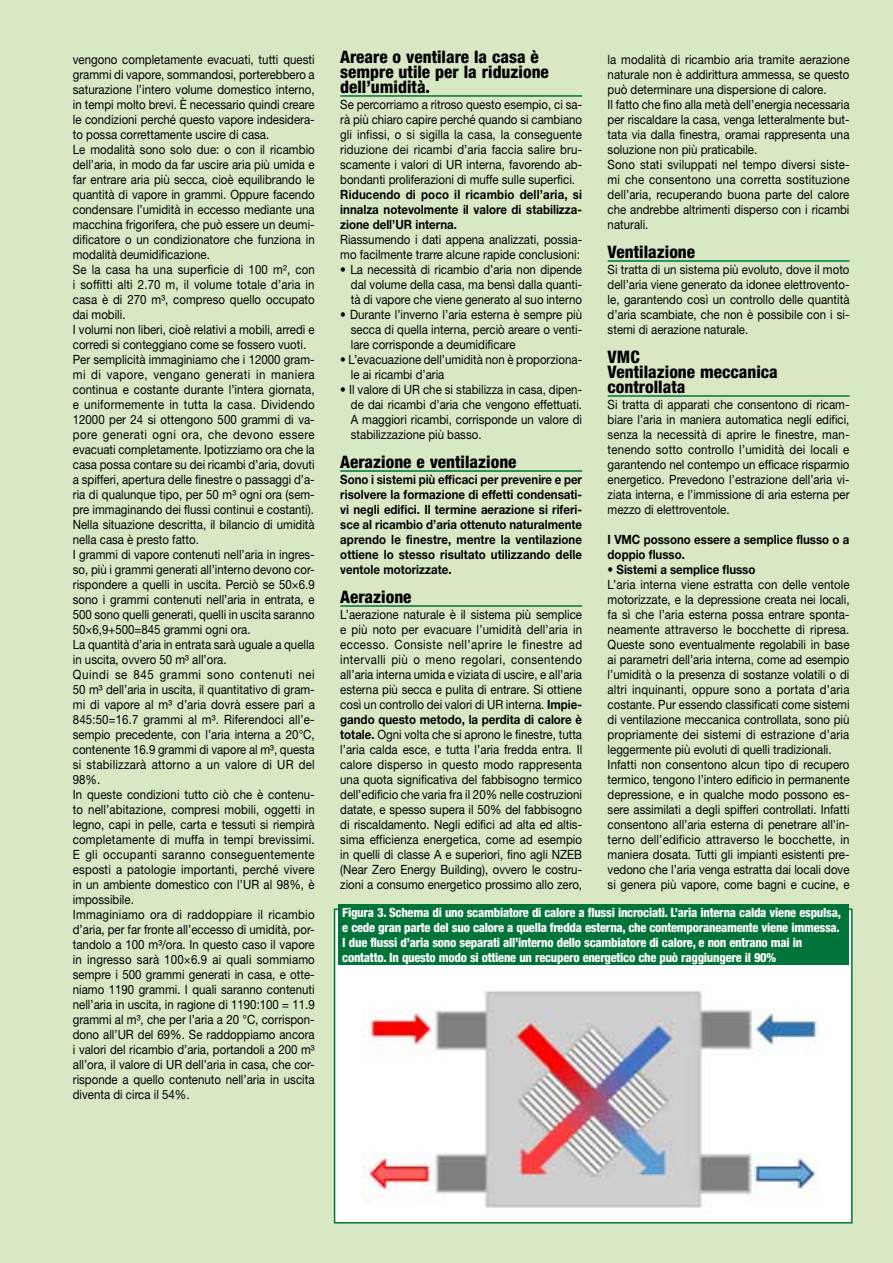
<style>
.page{position:relative;width:893px;height:1263px;background:#d8e8c5}
.page>*{position:absolute;margin:0;border:0;box-sizing:border-box;transform-origin:0 0}
.t1{font:800 condensed 17.25px/15px "Helvetica Neue";color:#000}
.t2{font:12.75px/15px "Helvetica Neue";color:#000;text-align:justify;scale:.9 1}
.t3{font:700 12.75px/15px "Helvetica Neue";color:#000;text-align:justify;scale:.9 1}
.t4{font:800 condensed 12.75px/15px "Helvetica Neue";letter-spacing:-.02em;color:#fff}
.s1{font-weight:700}
</style>
<div class="page">
<hr style="left:340px;top:95px;width:242px;height:2px;background:#007439">
<hr style="left:340px;top:470px;width:242px;height:2px;background:#007439">
<hr style="left:340px;top:605px;width:242px;height:2px;background:#007439">
<hr style="left:608px;top:260px;width:241px;height:2px;background:#007439">
<hr style="left:608px;top:395px;width:241px;height:2px;background:#007439">
<div style="left:335px;top:909px;width:517px;height:314px;background:#fff"></div>
<img style="left:363px;top:990px;width:457px;height:219px">
<div style="left:334px;top:908px;width:519px;height:315px;border:2px solid #007439"></div>
<div style="left:338px;top:904px;width:510px;height:60px;background:#007439"></div>
<p class="t2" style="left:73px;top:52px;width:270px;text-align:left">vengono completamente evacuati, tutti questi grammi di vapore, sommandosi, porterebbero a saturazione l’intero volume domestico interno, in tempi molto brevi. È necessario quindi creare le condizioni perché questo vapore indesidera&shy;to possa correttamente uscire di casa.<br>Le modalità sono solo due: o con il ricambio dell’aria, in modo da far uscire aria più umida e far entrare aria più secca, cioè equilibrando le quantità di vapore in grammi. Oppure facendo condensare l’umidità in eccesso mediante una macchina frigorifera, che può essere un deumi&shy;dificatore o un condizionatore che funziona in modalità deumidificazione.<br>Se la casa ha una superficie di 100 m², con i soffitti alti 2.70 m, il volume totale d’aria in casa è di 270 m³, compreso quello occupato dai mobili.<br>I volumi non liberi, cioè relativi a mobili, arredi e corredi si conteggiano come se fossero vuoti.<br>Per semplicità immaginiamo che i 12000 gram&shy;mi di vapore, vengano generati in maniera continua e costante durante l’intera giornata, e uniformemente in tutta la casa. Dividendo 12000 per 24 si ottengono 500 grammi di va&shy;pore generati ogni ora, che devono essere evacuati completamente. Ipotizziamo ora che la casa possa contare su dei ricambi d’aria, dovuti a spifferi, apertura delle finestre o passaggi d’a&shy;ria di qualunque tipo, per 50 m³ ogni ora (sem&shy;pre immaginando dei flussi continui e costanti).<br>Nella situazione descritta, il bilancio di umidità nella casa è presto fatto.<br>I grammi di vapore contenuti nell’aria in ingres&shy;so, più i grammi generati all’interno devono cor&shy;rispondere a quelli in uscita. Perciò se 50×6.9 sono i grammi contenuti nell’aria in entrata, e 500 sono quelli generati, quelli in uscita saranno 50×6,9+500=845 grammi ogni ora.<br>La quantità d’aria in entrata sarà uguale a quella in uscita, ovvero 50 m³ all’ora.<br>Quindi se 845 grammi sono contenuti nei 50 m³ dell’aria in uscita, il quantitativo di gram&shy;mi di vapore al m³ d’aria dovrà essere pari a 845:50=16.7 grammi al m³. Riferendoci all’e&shy;sempio precedente, con l’aria interna a 20°C, contenente 16.9 grammi di vapore al m³, questa si stabilizzarà attorno a un valore di UR del 98%.<br>In queste condizioni tutto ciò che è contenu&shy;to nell’abitazione, compresi mobili, oggetti in legno, capi in pelle, carta e tessuti si riempirà completamente di muffa in tempi brevissimi.<br>E gli occupanti saranno conseguentemente esposti a patologie importanti, perché vivere in un ambiente domestico con l’UR al 98%, è impossibile.<br>Immaginiamo ora di raddoppiare il ricambio d’aria, per far fronte all’eccesso di umidità, por&shy;tandolo a 100 m³/ora. In questo caso il vapore in ingresso sarà 100×6.9 ai quali sommiamo sempre i 500 grammi generati in casa, e otte&shy;niamo 1190 grammi. I quali saranno contenuti nell’aria in uscita, in ragione di 1190:100 = 11.9 grammi al m³, che per l’aria a 20 °C, corrispon&shy;dono all’UR del 69%. Se raddoppiamo ancora i valori del ricambio d’aria, portandoli a 200 m³ all’ora, il valore di UR dell’aria in casa, che cor&shy;risponde a quello contenuto nell’aria in uscita diventa di circa il 54%.</p>
<h1 class="t1" style="left:340px;top:49px;width:210px">Areare o ventilare la casa è sempre utile per la riduzione dell’umidità.</h1>
<p class="t2" style="left:608px;top:52px;width:270px;text-align:left">la modalità di ricambio aria tramite aerazione naturale non è addirittura ammessa, se questo può determinare una dispersione di calore.<br>Il fatto che fino alla metà dell’energia necessaria per riscaldare la casa, venga letteralmente but&shy;tata via dalla finestra, oramai rappresenta una soluzione non più praticabile.<br>Sono stati sviluppati nel tempo diversi siste&shy;mi che consentono una corretta sostituzione dell’aria, recuperando buona parte del calore che andrebbe altrimenti disperso con i ricambi naturali.</p>
<h1 class="t1" style="left:608px;top:244px;width:89px">Ventilazione</h1>
<p class="t2" style="left:608px;top:262px;width:270px">Si tratta di un sistema più evoluto, dove il moto dell’aria viene generato da idonee elettrovento&shy;le, garantendo così un controllo delle quantità d’aria scambiate, che non è possibile con i si&shy;stemi di aerazione naturale.</p>
<h1 class="t1" style="left:608px;top:349px;width:172px">VMC<br>Ventilazione meccanica controllata</h1>
<p class="t2" style="left:608px;top:397px;width:270px">Si tratta di apparati che consentono di ricam&shy;biare l’aria in maniera automatica negli edifici, senza la necessità di aprire le finestre, man&shy;tenendo sotto controllo l’umidità dei locali e garantendo nel contempo un efficace risparmio energetico. Prevedono l’estrazione dell’aria vi&shy;ziata interna, e l’immissione di aria esterna per mezzo di elettroventole.</p>
<p class="t3" style="left:608px;top:532px;width:270px">I VMC possono essere a semplice flusso o a doppio flusso.</p>
<p class="t3" style="left:608px;top:562px;width:166px">• Sistemi a semplice flusso</p>
<p class="t2" style="left:608px;top:577px;width:270px;text-align:left">L’aria interna viene estratta con delle ventole motorizzate, e la depressione creata nei locali, fa sì che l’aria esterna possa entrare sponta&shy;neamente attraverso le bocchette di ripresa.<br>Queste sono eventualmente regolabili in base ai parametri dell’aria interna, come ad esempio l’umidità o la presenza di sostanze volatili o di altri inquinanti, oppure sono a portata d’aria costante. Pur essendo classificati come sistemi di ventilazione meccanica controllata, sono più propriamente dei sistemi di estrazione d’aria leggermente più evoluti di quelli tradizionali.<br>Infatti non consentono alcun tipo di recupero termico, tengono l’intero edificio in permanente depressione, e in qualche modo possono es&shy;sere assimilati a degli spifferi controllati. Infatti consentono all’aria esterna di penetrare all’in&shy;terno dell’edificio attraverso le bocchette, in maniera dosata. Tutti gli impianti esistenti pre&shy;vedono che l’aria venga estratta dai locali dove si genera più vapore, come bagni e cucine, e</p>
<p class="t4" style="left:342px;top:905px;width:500px">Figura 3. Schema di uno scambiatore di calore a flussi incrociati. L’aria interna calda viene espulsa, e cede gran parte del suo calore a quella fredda esterna, che contemporaneamente viene immessa.<br>I due flussi d’aria sono separati all’interno dello scambiatore di calore, e non entrano mai in contatto. In questo modo si ottiene un recupero energetico che può raggiungere il 90%</p>
<p class="t2" style="left:340px;top:97px;width:270px">Se percorriamo a ritroso questo esempio, ci sa&shy;rà più chiaro capire perché quando si cambiano gli infissi, o si sigilla la casa, la conseguente riduzione dei ricambi d’aria faccia salire bru&shy;scamente i valori di UR interna, favorendo ab&shy;bondanti proliferazioni di muffe sulle superfici.</p>
<p class="t3" style="left:340px;top:187px;width:270px">Riducendo di poco il ricambio dell’aria, si innalza notevolmente il valore di stabilizza&shy;zione dell’UR interna.</p>
<p class="t2" style="left:340px;top:232px;width:270px">Riassumendo i dati appena analizzati, possia&shy;mo facilmente trarre alcune rapide conclusioni:</p>
<p class="t2" style="left:351px;top:262px;width:258px;text-indent:-11px">• La necessità di ricambio d’aria non dipende dal volume della casa, ma bensì dalla quanti&shy;tà di vapore che viene generato al suo interno</p>
<p class="t2" style="left:351px;top:307px;width:258px;text-indent:-11px">• Durante l’inverno l’aria esterna è sempre più secca di quella interna, perciò areare o venti&shy;lare corrisponde a deumidificare</p>
<p class="t2" style="left:351px;top:352px;width:258px;text-indent:-11px">• L’evacuazione dell’umidità non è proporziona&shy;le ai ricambi d’aria</p>
<p class="t2" style="left:351px;top:382px;width:258px;text-indent:-11px">• Il valore di UR che si stabilizza in casa, dipen&shy;de dai ricambi d’aria che vengono effettuati.<br>A maggiori ricambi, corrisponde un valore di stabilizzazione più basso.</p>
<h1 class="t1" style="left:340px;top:454px;width:178px">Aerazione e ventilazione</h1>
<p class="t3" style="left:340px;top:472px;width:270px">Sono i sistemi più efficaci per prevenire e per risolvere la formazione di effetti condensati&shy;vi negli edifici. Il termine aerazione si riferi&shy;sce al ricambio d’aria ottenuto naturalmente aprendo le finestre, mentre la ventilazione ottiene lo stesso risultato utilizzando delle ventole motorizzate.</p>
<h1 class="t1" style="left:340px;top:589px;width:73px">Aerazione</h1>
<p class="t2" style="left:340px;top:607px;width:270px">L’aerazione naturale è il sistema più semplice e più noto per evacuare l’umidità dell’aria in eccesso. Consiste nell’aprire le finestre ad intervalli più o meno regolari, consentendo all’aria interna umida e viziata di uscire, e all’aria esterna più secca e pulita di entrare. Si ottiene così un controllo dei valori di UR interna. <span class="s1">Impie&shy;gando questo metodo, la perdita di calore è totale.</span> Ogni volta che si aprono le finestre, tutta l’aria calda esce, e tutta l’aria fredda entra. Il calore disperso in questo modo rappresenta una quota significativa del fabbisogno termico dell’edificio che varia fra il 20% nelle costruzioni datate, e spesso supera il 50% del fabbisogno di riscaldamento. Negli edifici ad alta ed altis&shy;sima efficienza energetica, come ad esempio in quelli di classe A e superiori, fino agli NZEB (Near Zero Energy Building), ovvero le costru&shy;zioni a consumo energetico prossimo allo zero,</p>
</div>
